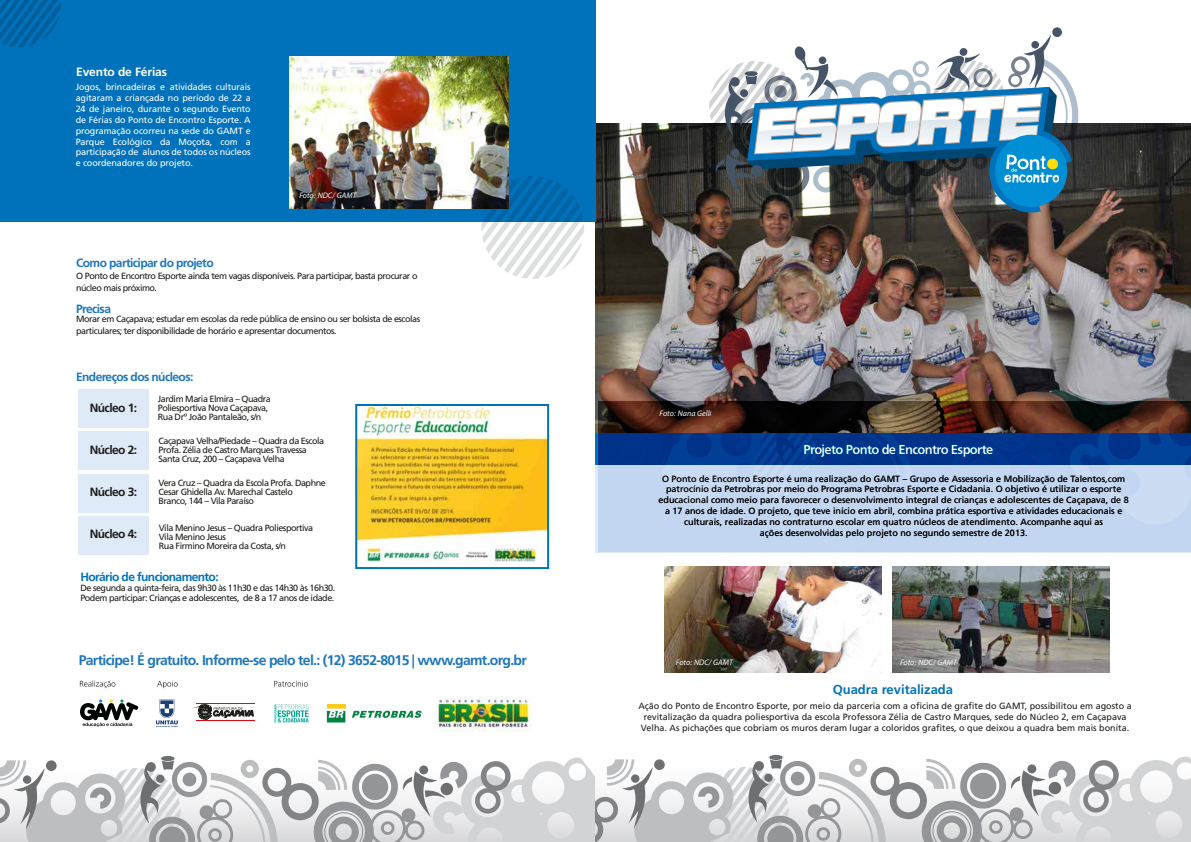
<style>
.page{position:relative;width:1191px;height:842px;background:#fff}
.page>*{position:absolute;margin:0;border:0;box-sizing:border-box;transform-origin:0 0}
.t1{font:700 14px "Frutiger";letter-spacing:-.05em;color:#1e76bc}
.t2{font:700 13px "Frutiger";letter-spacing:-.05em;color:#fff}
.t3{font:700 13px "Frutiger";color:#0072bb}
.t4{font:700 12px "Frutiger";letter-spacing:-.05em;color:#1e76bc}
.t5{font:700 12px "Frutiger";letter-spacing:-.05em;color:#1d1d1b}
.t6{font:700 12px "Frutiger";letter-spacing:-.05em;color:#0072bb}
.t7{font:700 12px "Frutiger";letter-spacing:-.01em;color:#fff}
.t8{font:9px/9px "Frutiger";letter-spacing:-.05em;color:#1d1d1b}
.t9{font:9px/10.8px "Frutiger";color:#232021;text-align:center}
.t10{font:9px/10.8px "Frutiger";color:#1d1d1b;text-align:center}
.t11{font:9px/10.8px "Frutiger";letter-spacing:-.01em;color:#fff;text-align:justify}
.t12{font:italic 8px "Myriad Hebrew";color:#fff}
</style>
<div class="page">
<img style="left:595px;top:124px;width:596px;height:309px">
<svg style="left:595px;top:464px;width:596px;height:89px;background:#d0dff4"></svg>
<div style="left:78px;top:390px;width:70px;height:38px;background:#dfeaf8"></div>
<svg style="left:0;top:755px;width:1191px;height:87px"></svg>
<div style="left:0;top:0;width:595px;height:222px;background:#0072bb"></div>
<svg style="left:0;top:0;width:61px;height:47px"></svg>
<div style="left:78px;top:432px;width:70px;height:38px;background:#dfeaf8"></div>
<div style="left:78px;top:474px;width:70px;height:38px;background:#dfeaf8"></div>
<div style="left:78px;top:516px;width:70px;height:39px;background:#dfeaf8"></div>
<svg style="left:601px;top:401px;width:590px;height:150px;background:#7d8ead"></svg>
<img style="left:437px;top:696px;width:96px;height:35px">
<hr style="left:327px;top:704px;width:18px;height:4px;background:#fecc19">
<svg style="left:327px;top:708px;width:95px;height:14px"></svg>
<svg style="left:80px;top:699px;width:58px;height:28px"></svg>
<svg style="left:156px;top:699px;width:22px;height:28px"></svg>
<svg style="left:80px;top:680px;width:35px;height:8px"></svg>
<svg style="left:157px;top:680px;width:21px;height:8px"></svg>
<svg style="left:274px;top:680px;width:34px;height:7px"></svg>
<svg style="left:274px;top:704px;width:35px;height:18px"></svg>
<hr style="left:197px;top:702px;width:58px;height:1px;background:#e30613">
<hr style="left:197px;top:720px;width:58px;height:1px;background:#e30613">
<svg style="left:198px;top:705px;width:55px;height:14px"></svg>
<svg style="left:703px;top:27px;width:375px;height:190px"></svg>
<img style="left:664px;top:566px;width:217px;height:107px">
<img style="left:892px;top:566px;width:217px;height:107px">
<img style="left:358px;top:407px;width:188px;height:155px">
<div style="left:355px;top:404px;width:194px;height:165px;border:2px solid #0072ba"></div>
<svg style="left:474px;top:169px;width:110px;height:110px"></svg>
<img style="left:289px;top:57px;width:219px;height:151px">
<h3 class="t7" style="left:76px;top:65px;width:92px">Evento de Férias</h3>
<p class="t11" style="left:76px;top:82px;width:177px">Jogos, brincadeiras e atividades culturais agitaram a criançada no período de 22 a 24 de janeiro, durante o segundo Evento de Férias do Ponto de Encontro Esporte. A programação ocorreu na sede do GAMT e Parque Ecológico da Moçota, com a participação de alunos de todos os núcleos e coordenadores do projeto.</p>
<h3 class="t4" style="left:76px;top:256px;width:139px">Como participar do projeto</h3>
<p class="t12" style="left:299px;top:190px;width:58px">Foto: NDC/ GAMT</p>
<p class="t8" style="left:76px;top:270px;width:343px;line-height:12px">O Ponto de Encontro Esporte ainda tem vagas disponíveis. Para participar, basta procurar o núcleo mais próximo.</p>
<p class="t8" style="left:76px;top:313px;width:346px;line-height:12px">Morar em Caçapava; estudar em escolas da rede pública de ensino ou ser bolsista de escolas particulares; ter disponibilidade de horário e apresentar documentos.</p>
<h3 class="t4" style="left:76px;top:302px;width:36px">Precisa</h3>
<h3 class="t4" style="left:76px;top:369px;width:119px">Endereços dos núcleos:</h3>
<p class="t8" style="left:158px;top:394px;width:114px">Jardim Maria Elmira – Quadra<br>Poliesportiva Nova Caçapava,<br>Rua Drº João Pantaleão, s/n</p>
<p class="t8" style="left:158px;top:436px;width:167px">Caçapava Velha/Piedade – Quadra da Escola<br>Profa. Zélia de Castro Marques Travessa<br>Santa Cruz, 200 – Caçapava Velha</p>
<p class="t8" style="left:158px;top:478px;width:169px">Vera Cruz – Quadra da Escola Profa. Daphne<br>Cesar Ghidella Av. Marechal Castelo<br>Branco, 144 – Vila Paraíso</p>
<p class="t8" style="left:159px;top:523px;width:156px">Vila Menino Jesus – Quadra Poliesportiva<br>Vila Menino Jesus<br>Rua Firmino Moreira da Costa, s/n</p>
<h3 class="t5" style="left:90px;top:401px;width:49px">Núcleo 1:</h3>
<h3 class="t5" style="left:90px;top:443px;width:49px">Núcleo 2:</h3>
<h3 class="t5" style="left:90px;top:485px;width:49px">Núcleo 3:</h3>
<h3 class="t5" style="left:90px;top:527px;width:49px">Núcleo 4:</h3>
<h3 class="t6" style="left:80px;top:569px;width:140px">Horário de funcionamento:</h3>
<p class="t8" style="left:80px;top:582px;width:256px;line-height:10px">De segunda a quinta-feira, das 9h30 às 11h30 e das 14h30 às 16h30.<br>Podem participar: Crianças e adolescentes, de 8 a 17 anos de idade.</p>
<h1 class="t1" style="left:79px;top:652px;width:449px">Participe! É gratuito. Informe-se pelo tel.: (12) 3652-8015 | www.gamt.org.br</h1>
<p class="t12" style="left:659px;top:409px;width:53px">Foto: Nana Gelli</p>
<h2 class="t2" style="left:803px;top:442px;width:191px">Projeto Ponto de Encontro Esporte</h2>
<p class="t9" style="left:658px;top:473px;width:472px">O Ponto de Encontro Esporte é uma realização do GAMT – Grupo de Assessoria e Mobilização de Talentos,com patrocínio da Petrobras por meio do Programa Petrobras Esporte e Cidadania. O objetivo é utilizar o esporte educacional como meio para favorecer o desenvolvimento integral de crianças e adolescentes de Caçapava, de 8 a 17 anos de idade. O projeto, que teve início em abril, combina prática esportiva e atividades educacionais e culturais, realizadas no contraturno escolar em quatro núcleos de atendimento. Acompanhe aqui as<br>ações desenvolvidas pelo projeto no segundo semestre de 2013.</p>
<p class="t12" style="left:676px;top:658px;width:58px">Foto: NDC/ GAMT</p>
<p class="t12" style="left:900px;top:658px;width:58px">Foto: NDC/ GAMT</p>
<h2 class="t3" style="left:832px;top:682px;width:122px">Quadra revitalizada</h2>
<p class="t10" style="left:638px;top:701px;width:495px">Ação do Ponto de Encontro Esporte, por meio da parceria com a oficina de grafite do GAMT, possibilitou em agosto a revitalização da quadra poliesportiva da escola Professora Zélia de Castro Marques, sede do Núcleo 2, em Caçapava<br>Velha. As pichações que cobriam os muros deram lugar a coloridos grafites, o que deixou a quadra bem mais bonita.</p>
</div>
